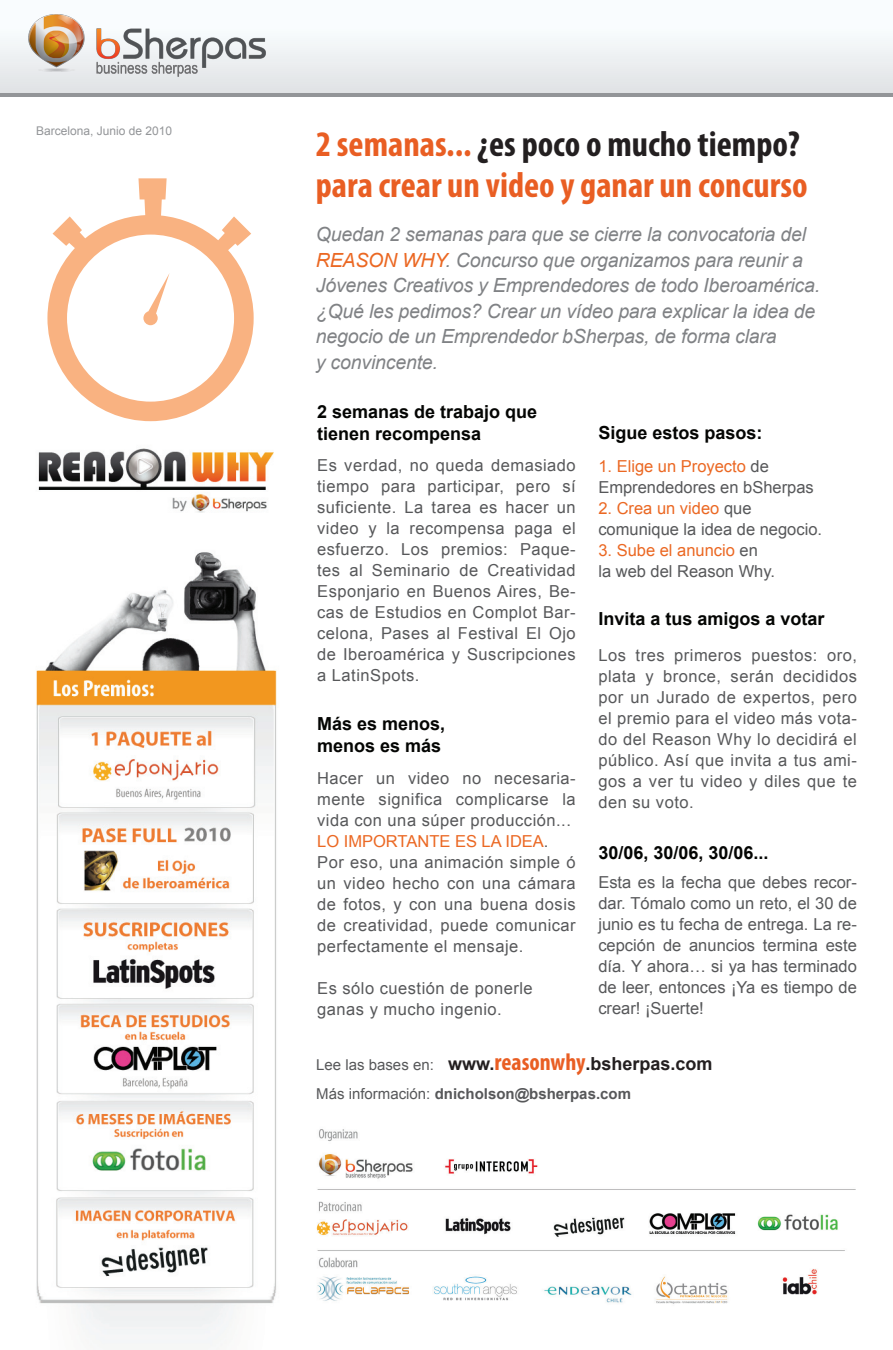
<style>
.page{position:relative;width:893px;height:1350px;background:#fff}
.page>*{position:absolute;margin:0;border:0;box-sizing:border-box;transform-origin:0 0}
.t1{font:700 condensed 36px/40.5px "Myriad Pro";color:#e95e23}
.t2{font:italic 19.5px/25.5px "Arial";letter-spacing:-.01em;color:#808285}
.t3{font:700 18px/22.5px "Arial";color:#040503}
.t4{font:700 18px "Arial";color:#231f20}
.t5{font:16.5px/21px "Arial";letter-spacing:.03em;color:#57585a;text-align:justify}
.t6{font:16.5px/21px "Arial";color:#57585a}
.t7{font:700 15px "Arial";color:#57585a}
.t8{font:15px "Arial";color:#57585a}
.t9{font:12px "Arial";color:#939598}
.s1{color:#231f20}
.s2{color:#eb6823}
.s3{font-family:"Myriad Pro";font-stretch:condensed;font-size:24px;color:#e95e23}
.s4{font-weight:400}
</style>
<div class="page">
<img style="left:36px;top:448px;width:241px;height:897px">
<img style="left:316px;top:1129px;width:540px;height:175px">
<div style="left:0;top:0;width:893px;height:97px;background:linear-gradient(to bottom,#feffff,#e1e3e5)"></div>
<img style="left:14px;top:1px;width:262px;height:85px">
<hr style="left:0;top:93px;width:893px;height:4px;background:#939598">
<svg style="left:47px;top:178px;width:207px;height:243px"></svg>
<svg style="left:143px;top:273px;width:27px;height:52px"></svg>
<p class="t9" style="left:36px;top:123px;width:138px">Barcelona, Junio de 2010</p>
<h1 class="t1" style="left:316px;top:123px;width:493px">2 semanas... <span class="s1">¿es poco o mucho tiempo? </span>para crear un video y ganar un concurso</h1>
<p class="t2" style="left:316px;top:222px;width:506px">Quedan 2 semanas para que se cierre la convocatoria del <span class="s2">REASON WHY</span>. Concurso que organizamos para reunir a Jóvenes Creativos y Emprendedores de todo Iberoamérica. ¿Qué les pedimos? Crear un vídeo para explicar la idea de negocio de un Emprendedor bSherpas, de forma clara<br>y convincente.</p>
<p class="t3" style="left:317px;top:401px;width:222px">2 semanas de trabajo que tienen recompensa</p>
<p class="t5" style="left:317px;top:455px;width:260px">Es verdad, no queda demasiado tiempo para participar, pero sí suficiente. La tarea es hacer un video y la recompensa paga el esfuerzo. Los premios: Paque&shy;tes al Seminario de Creatividad Esponjario en Buenos Aires, Be&shy;cas de Estudios en Complot Bar&shy;celona, Pases al Festival El Ojo de Iberoamérica y Suscripciones a LatinSpots.</p>
<p class="t3" style="left:317px;top:713px;width:130px">Más es menos, menos es más</p>
<p class="t5" style="left:317px;top:768px;width:260px;text-align:left">Hacer un video no necesaria&shy;mente significa complicarse la vida con una súper producción...<br><span class="s2">LO IMPORTANTE ES LA IDEA</span>.<br>Por eso, una animación simple ó un video hecho con una cámara de fotos, y con una buena dosis de creatividad, puede comunicar perfectamente el mensaje.</p>
<p class="t5" style="left:317px;top:978px;width:217px">Es sólo cuestión de ponerle ganas y mucho ingenio.</p>
<p class="t3" style="left:598px;top:422px;width:166px">Sigue estos pasos:</p>
<p class="t6" style="left:598px;top:456px;width:217px"><span class="s2">1. Elige un Proyecto</span> de<br>Emprendedores en bSherpas</p>
<p class="t6" style="left:598px;top:498px;width:225px"><span class="s2">2. Crea un video</span> que comunique la idea de negocio.</p>
<p class="t6" style="left:598px;top:540px;width:178px"><span class="s2">3. Sube el anuncio</span> en<br>la web del Reason Why.</p>
<p class="t3" style="left:598px;top:608px;width:228px">Invita a tus amigos a votar</p>
<p class="t5" style="left:598px;top:645px;width:260px">Los tres primeros puestos: oro, plata y bronce, serán decididos por un Jurado de expertos, pero el premio para el video más vota&shy;do del Reason Why lo decidirá el público. Así que invita a tus ami&shy;gos a ver tu video y diles que te den su voto.</p>
<p class="t3" style="left:598px;top:842px;width:172px">30/06, 30/06, 30/06...</p>
<p class="t5" style="left:598px;top:872px;width:260px">Esta es la fecha que debes recor&shy;dar. Tómalo como un reto, el 30 de junio es tu fecha de entrega. La re&shy;cepción de anuncios termina este día. Y ahora… si ya has terminado de leer, entonces ¡Ya es tiempo de crear! ¡Suerte!</p>
<p class="t8" style="left:316px;top:1055px;width:119px">Lee las bases en:</p>
<p class="t4" style="left:448px;top:1051px;width:266px">www.<span class="s3">reasonwhy</span>.bsherpas.com</p>
<p class="t7" style="left:316px;top:1083px;width:316px"><span class="s4">Más información:</span> dnicholson@bsherpas.com</p>
</div>
